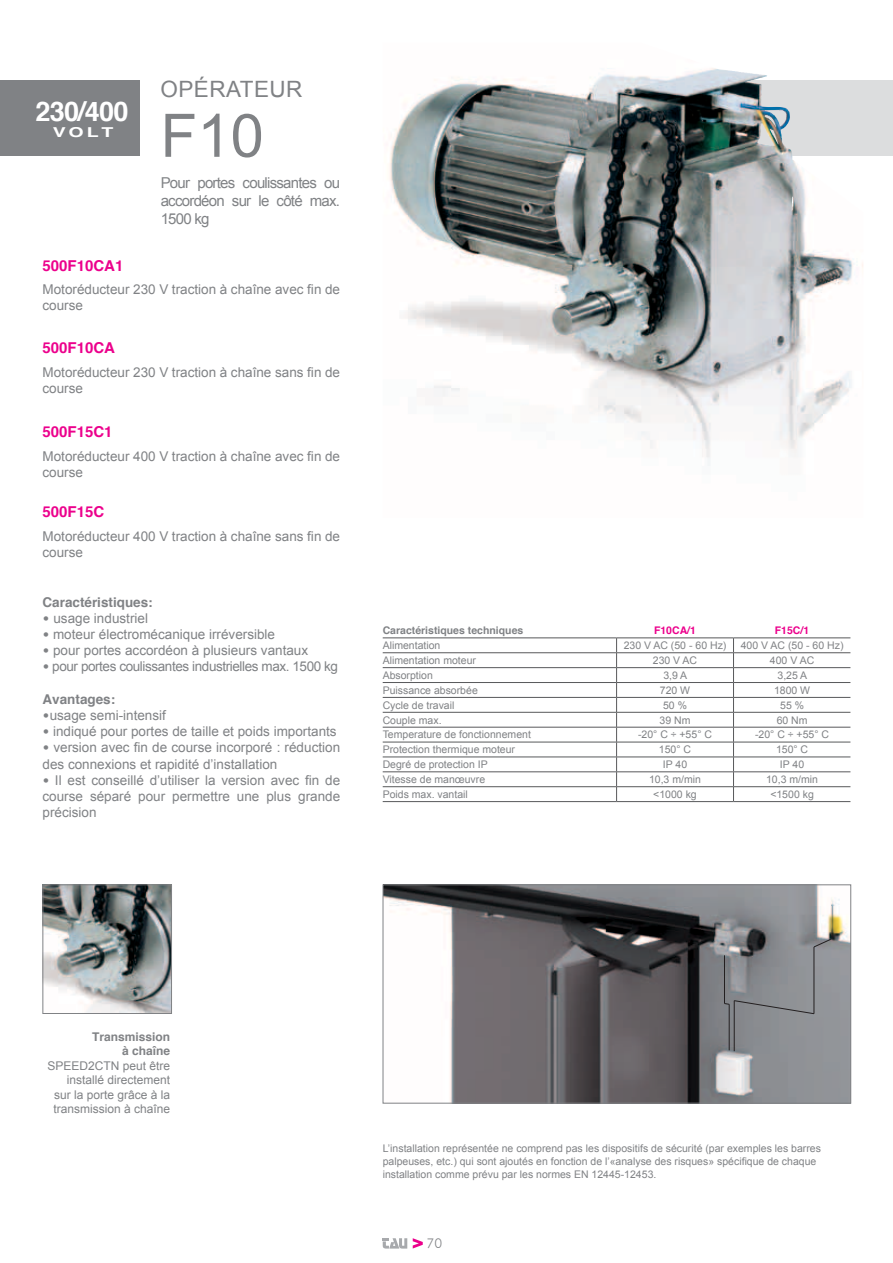
<style>
.page{position:relative;width:893px;height:1263px;background:#fff}
.page>*{position:absolute;margin:0;border:0;box-sizing:border-box;transform-origin:0 0}
.t1{font:60px "Arial";color:#808285}
.t2{font:700 27px "Helvetica";letter-spacing:-.03em;color:#fff}
.t3{font:22.5px "Arial";letter-spacing:.02em;color:#808285}
.t4{font:15px/18px "Arial";letter-spacing:-.05em;color:#808285;text-align:justify}
.t5{font:700 15px "Helvetica";color:#ec008c}
.t6{font:700 13.65px "Helvetica";color:#fff;scale:1.43 1}
.t7{font:13.5px/16.2px "Arial";color:#808285}
.t8{font:13.5px "Arial";letter-spacing:-.03em;color:#808285}
.t9{font:700 13.5px "Helvetica";color:#808285}
.t10{font:300 13.5px "Futura BT";color:#808285}
.t11{font:12px/14.4px "Arial";color:#808285;text-align:right}
.t12{font:10.5px/12.6px "Arial";color:#808285}
.t13{font:700 10.5px/14.7px "Helvetica";color:#808285}
.t14{font:700 10.5px "Helvetica";color:#ec008c}
.s1{font-family:"DIN"}
.s2{font-family:"Arial";font-weight:400}
.s3{font-family:"Helvetica";font-weight:700}
</style>
<div class="page">
<svg style="left:413px;top:1238px;width:10px;height:10px"></svg>
<svg style="left:383px;top:1238px;width:24px;height:10px"></svg>
<div style="left:612px;top:80px;width:281px;height:76px;background:#dcddde"></div>
<img style="left:389px;top:68px;width:474px;height:398px">
<img style="left:45px;top:886px;width:125px;height:126px">
<div style="left:43px;top:884px;width:129px;height:130px;border:1px solid #808285"></div>
<div style="left:0;top:81px;width:140px;height:75px;background:#808285"></div>
<img style="left:385px;top:886px;width:464px;height:215px">
<svg style="left:813px;top:939px;width:18px;height:8px"></svg>
<hr style="left:814px;top:947px;width:1px;height:67px;background:#231f20">
<hr style="left:724px;top:955px;width:1px;height:48px;background:#231f20">
<hr style="left:729px;top:1004px;width:1px;height:46px;background:#231f20">
<hr style="left:734px;top:1001px;width:1px;height:50px;background:#231f20">
<svg style="left:724px;top:1000px;width:90px;height:14px"></svg>
<div style="left:383px;top:884px;width:468px;height:219px;border:1px solid #808285"></div>
<hr style="left:383px;top:637px;width:234px;height:1px;background:#58595b">
<hr style="left:383px;top:652px;width:234px;height:1px;background:#58595b">
<hr style="left:383px;top:667px;width:234px;height:1px;background:#58595b">
<hr style="left:383px;top:682px;width:234px;height:1px;background:#58595b">
<hr style="left:383px;top:697px;width:234px;height:1px;background:#58595b">
<hr style="left:383px;top:712px;width:234px;height:1px;background:#58595b">
<hr style="left:383px;top:727px;width:234px;height:1px;background:#58595b">
<hr style="left:383px;top:742px;width:234px;height:1px;background:#58595b">
<hr style="left:383px;top:757px;width:234px;height:1px;background:#58595b">
<hr style="left:383px;top:771px;width:234px;height:1px;background:#58595b">
<hr style="left:383px;top:786px;width:234px;height:1px;background:#58595b">
<hr style="left:617px;top:637px;width:116px;height:1px;background:#58595b">
<hr style="left:733px;top:637px;width:117px;height:1px;background:#58595b">
<hr style="left:617px;top:652px;width:116px;height:1px;background:#58595b">
<hr style="left:733px;top:652px;width:117px;height:1px;background:#58595b">
<hr style="left:617px;top:697px;width:116px;height:1px;background:#58595b">
<hr style="left:733px;top:697px;width:117px;height:1px;background:#58595b">
<hr style="left:617px;top:712px;width:116px;height:1px;background:#58595b">
<hr style="left:733px;top:712px;width:117px;height:1px;background:#58595b">
<hr style="left:617px;top:727px;width:116px;height:1px;background:#58595b">
<hr style="left:733px;top:727px;width:117px;height:1px;background:#58595b">
<hr style="left:617px;top:742px;width:116px;height:1px;background:#58595b">
<hr style="left:733px;top:742px;width:117px;height:1px;background:#58595b">
<hr style="left:617px;top:757px;width:116px;height:1px;background:#58595b">
<hr style="left:733px;top:757px;width:117px;height:1px;background:#58595b">
<hr style="left:617px;top:667px;width:116px;height:1px;background:#58595b">
<hr style="left:733px;top:667px;width:117px;height:1px;background:#58595b">
<hr style="left:617px;top:682px;width:116px;height:1px;background:#58595b">
<hr style="left:733px;top:682px;width:117px;height:1px;background:#58595b">
<hr style="left:383px;top:801px;width:234px;height:1px;background:#58595b">
<hr style="left:617px;top:771px;width:116px;height:1px;background:#58595b">
<svg style="left:616px;top:638px;width:1px;height:163px"></svg>
<hr style="left:733px;top:771px;width:117px;height:1px;background:#58595b">
<hr style="left:617px;top:786px;width:116px;height:1px;background:#58595b">
<hr style="left:733px;top:786px;width:117px;height:1px;background:#58595b">
<svg style="left:733px;top:638px;width:1px;height:163px"></svg>
<hr style="left:617px;top:801px;width:116px;height:1px;background:#58595b">
<hr style="left:733px;top:801px;width:117px;height:1px;background:#58595b">
<p class="t2" style="left:36px;top:90px;width:94px">230/400</p>
<p class="t6" style="left:53px;top:121px;width:44px">VOLT</p>
<p class="t5" style="left:43px;top:253px;width:82px">500F10CA1</p>
<p class="t3" style="left:161px;top:74px;width:143px">OPÉRATEUR</p>
<p class="t1" style="left:161px;top:96px;width:105px">F10</p>
<p class="t4" style="left:161px;top:174px;width:181px">Pour portes coulissantes ou accordéon sur le côté max.<br>1500 kg</p>
<p class="t7" style="left:43px;top:281px;width:299px">Motoréducteur 230 V traction à chaîne avec fin de course</p>
<p class="t5" style="left:43px;top:336px;width:74px">500F10CA</p>
<p class="t7" style="left:43px;top:364px;width:299px">Motoréducteur 230 V traction à chaîne sans fin de course</p>
<p class="t5" style="left:43px;top:420px;width:72px">500F15C1</p>
<p class="t7" style="left:43px;top:448px;width:299px">Motoréducteur 400 V traction à chaîne avec fin de course</p>
<p class="t5" style="left:43px;top:500px;width:63px">500F15C</p>
<p class="t7" style="left:43px;top:528px;width:299px">Motoréducteur 400 V traction à chaîne sans fin de course</p>
<p class="t9" style="left:43px;top:591px;width:112px">Caractéristiques:</p>
<p class="t7" style="left:43px;top:610px;width:107px"><span class="s1">•</span> usage industriel</p>
<p class="t7" style="left:43px;top:626px;width:234px"><span class="s1">•</span> moteur électromécanique irréversible</p>
<p class="t7" style="left:43px;top:642px;width:267px"><span class="s1">•</span> pour portes accordéon à plusieurs vantaux</p>
<p class="t8" style="left:43px;top:658px;width:297px"><span class="s1">•</span> pour portes coulissantes industrielles max. 1500 kg</p>
<p class="t9" style="left:43px;top:688px;width:74px">Avantages:</p>
<p class="t7" style="left:43px;top:707px;width:125px"><span class="s1">•</span>usage semi-intensif</p>
<p class="t7" style="left:43px;top:723px;width:296px"><span class="s1">•</span> indiqué pour portes de taille et poids importants</p>
<p class="t7" style="left:43px;top:740px;width:299px"><span class="s1">•</span> version avec fin de course incorporé : réduction des connexions et rapidité d’installation</p>
<p class="t7" style="left:43px;top:772px;width:299px;text-align:justify"><span class="s1">•</span> Il est conseillé d’utiliser la version avec fin de course séparé pour permettre une plus grande précision</p>
<p class="t13" style="left:383px;top:623px;width:142px">Caractéristiques techniques<br><span class="s2">Alimentation</span></p>
<p class="t14" style="left:654px;top:622px;width:44px">F10CA/1</p>
<p class="t14" style="left:775px;top:622px;width:36px">F15C/1</p>
<p class="t12" style="left:624px;top:639px;width:104px">230 V AC (50 - 60 Hz)</p>
<p class="t12" style="left:741px;top:639px;width:104px">400 V AC (50 - 60 Hz)</p>
<p class="t12" style="left:383px;top:654px;width:95px">Alimentation moteur</p>
<p class="t12" style="left:653px;top:654px;width:46px">230 V AC</p>
<p class="t12" style="left:770px;top:654px;width:46px">400 V AC</p>
<p class="t12" style="left:383px;top:669px;width:52px">Absorption</p>
<p class="t12" style="left:663px;top:669px;width:25px">3,9 A</p>
<p class="t12" style="left:777px;top:669px;width:31px">3,25 A</p>
<p class="t12" style="left:383px;top:684px;width:97px">Puissance absorbée</p>
<p class="t12" style="left:660px;top:684px;width:32px">720 W</p>
<p class="t12" style="left:774px;top:684px;width:38px">1800 W</p>
<p class="t12" style="left:383px;top:699px;width:73px">Cycle de travail</p>
<p class="t12" style="left:663px;top:699px;width:25px">50 %</p>
<p class="t12" style="left:780px;top:699px;width:25px">55 %</p>
<p class="t12" style="left:383px;top:714px;width:60px">Couple max.</p>
<p class="t12" style="left:660px;top:714px;width:32px">39 Nm</p>
<p class="t12" style="left:777px;top:714px;width:32px">60 Nm</p>
<p class="t12" style="left:383px;top:728px;width:150px">Temperature de fonctionnement</p>
<p class="t12" style="left:638px;top:728px;width:75px">-20° C ÷ +55° C</p>
<p class="t12" style="left:755px;top:728px;width:75px">-20° C ÷ +55° C</p>
<p class="t12" style="left:383px;top:743px;width:134px">Protection thermique moteur</p>
<p class="t12" style="left:659px;top:743px;width:34px">150° C</p>
<p class="t12" style="left:776px;top:743px;width:34px">150° C</p>
<p class="t12" style="left:383px;top:758px;width:107px">Degré de protection IP</p>
<p class="t12" style="left:663px;top:758px;width:26px">IP 40</p>
<p class="t12" style="left:780px;top:758px;width:26px">IP 40</p>
<p class="t12" style="left:383px;top:773px;width:104px">Vitesse de manœuvre</p>
<p class="t12" style="left:649px;top:773px;width:53px">10,3 m/min</p>
<p class="t12" style="left:766px;top:773px;width:53px">10,3 m/min</p>
<p class="t12" style="left:383px;top:788px;width:87px">Poids max. vantail</p>
<p class="t12" style="left:653px;top:788px;width:45px">&lt;1000 kg</p>
<p class="t12" style="left:770px;top:788px;width:45px">&lt;1500 kg</p>
<p class="t11" style="left:47px;top:1030px;width:124px"><span class="s3">Transmission<br>à chaîne<br></span>SPEED2CTN peut être installé directement sur la porte grâce à la transmission à chaîne</p>
<p class="t12" style="left:383px;top:1142px;width:440px">L’installation représentée ne comprend pas les dispositifs de sécurité (par exemples les barres palpeuses, etc.) qui sont ajoutés en fonction de l’«analyse des risques» spécifique de chaque installation comme prévu par les normes EN 12445-12453.</p>
<p class="t10" style="left:427px;top:1235px;width:17px">70</p>
</div>
